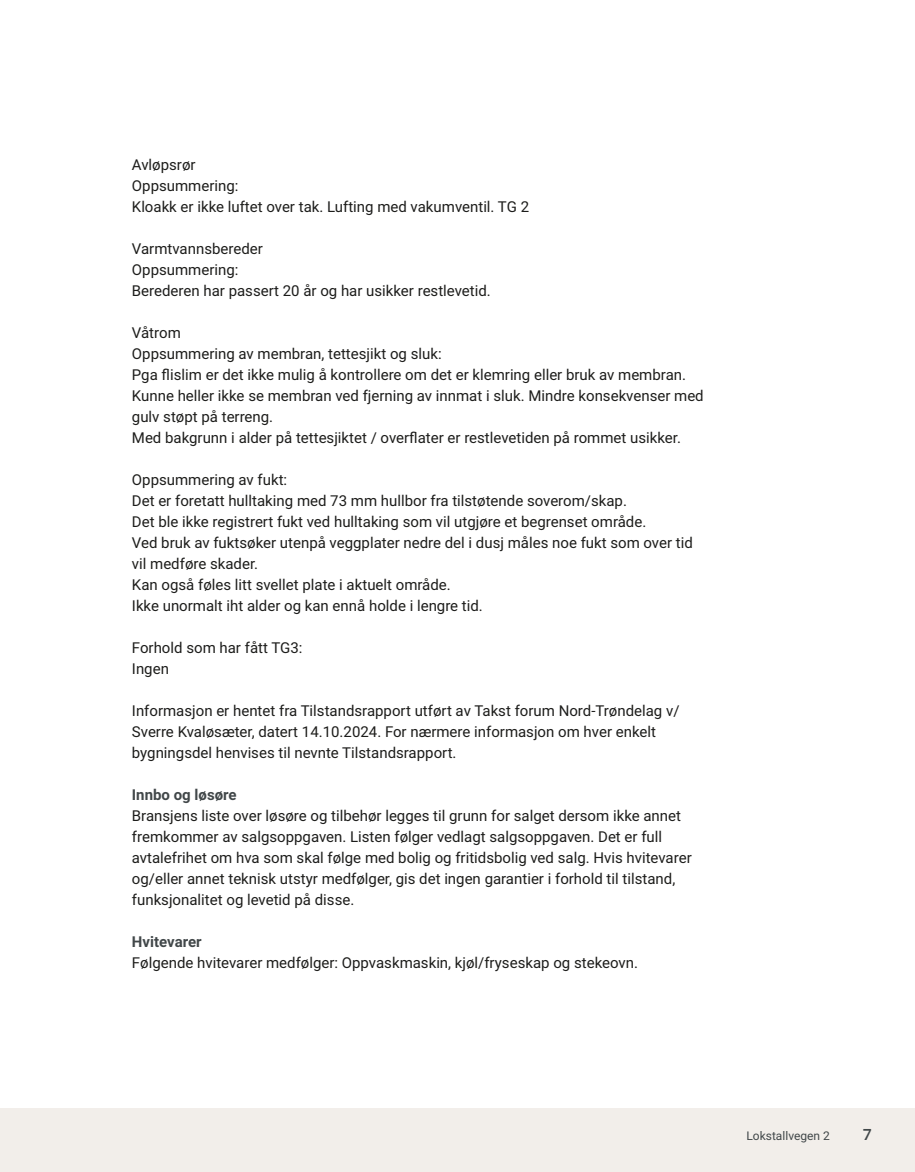
<style>
.page{position:relative;width:915px;height:1172px;background:#fff}
.page>*{position:absolute;margin:0;border:0;box-sizing:border-box;transform-origin:0 0}
.t1{font:700 18px "Arya";color:#414749}
.t2{font:15px/21px "Roboto Vitec";color:#1d1d1b}
.t3{font:700 15px "Roboto Vitec";color:#414749}
.t4{font:12px "Roboto Vitec";color:#414749}
</style>
<div class="page">
<div style="left:0;top:1108px;width:914px;height:64px;background:#f2eeea"></div>
<p class="t2" style="left:132px;top:153px;width:398px">Avløpsrør<br>Oppsummering:<br>Kloakk er ikke luftet over tak. Lufting med vakumventil. TG 2</p>
<p class="t2" style="left:132px;top:237px;width:360px">Varmtvannsbereder<br>Oppsummering:<br>Berederen har passert 20 år og har usikker restlevetid.</p>
<p class="t2" style="left:132px;top:321px;width:573px">Våtrom<br>Oppsummering av membran, tettesjikt og sluk:<br>Pga flislim er det ikke mulig å kontrollere om det er klemring eller bruk av membran.<br>Kunne heller ikke se membran ved fjerning av innmat i sluk. Mindre konsekvenser med gulv støpt på terreng.<br>Med bakgrunn i alder på tettesjiktet / overflater er restlevetiden på rommet usikker.</p>
<p class="t2" style="left:132px;top:468px;width:562px">Oppsummering av fukt:<br>Det er foretatt hulltaking med 73 mm hullbor fra tilstøtende soverom/skap.<br>Det ble ikke registrert fukt ved hulltaking som vil utgjøre et begrenset område.<br>Ved bruk av fuktsøker utenpå veggplater nedre del i dusj måles noe fukt som over tid vil medføre skader.<br>Kan også føles litt svellet plate i aktuelt område.<br>Ikke unormalt iht alder og kan ennå holde i lengre tid.</p>
<p class="t2" style="left:132px;top:636px;width:172px">Forhold som har fått TG3:<br>Ingen</p>
<p class="t2" style="left:132px;top:699px;width:549px">Informasjon er hentet fra Tilstandsrapport utført av Takst forum Nord‑Trøndelag v/<br>Sverre Kvaløsæter, datert 14.10.2024. For nærmere informasjon om hver enkelt bygningsdel henvises til nevnte Tilstandsrapport.</p>
<p class="t3" style="left:132px;top:784px;width:106px">Innbo og løsøre</p>
<p class="t2" style="left:132px;top:804px;width:561px">Bransjens liste over løsøre og tilbehør legges til grunn for salget dersom ikke annet fremkommer av salgsoppgaven. Listen følger vedlagt salgsoppgaven. Det er full avtalefrihet om hva som skal følge med bolig og fritidsbolig ved salg. Hvis hvitevarer og/eller annet teknisk utstyr medfølger, gis det ingen garantier i forhold til tilstand, funksjonalitet og levetid på disse.</p>
<p class="t3" style="left:132px;top:931px;width:71px">Hvitevarer</p>
<p class="t2" style="left:132px;top:951px;width:507px">Følgende hvitevarer medfølger: Oppvaskmaskin, kjøl/fryseskap og stekeovn.</p>
<p class="t4" style="left:746px;top:1127px;width:85px">Lokstallvegen 2</p>
<p class="t1" style="left:862px;top:1123px;width:11px">7</p>
</div>
